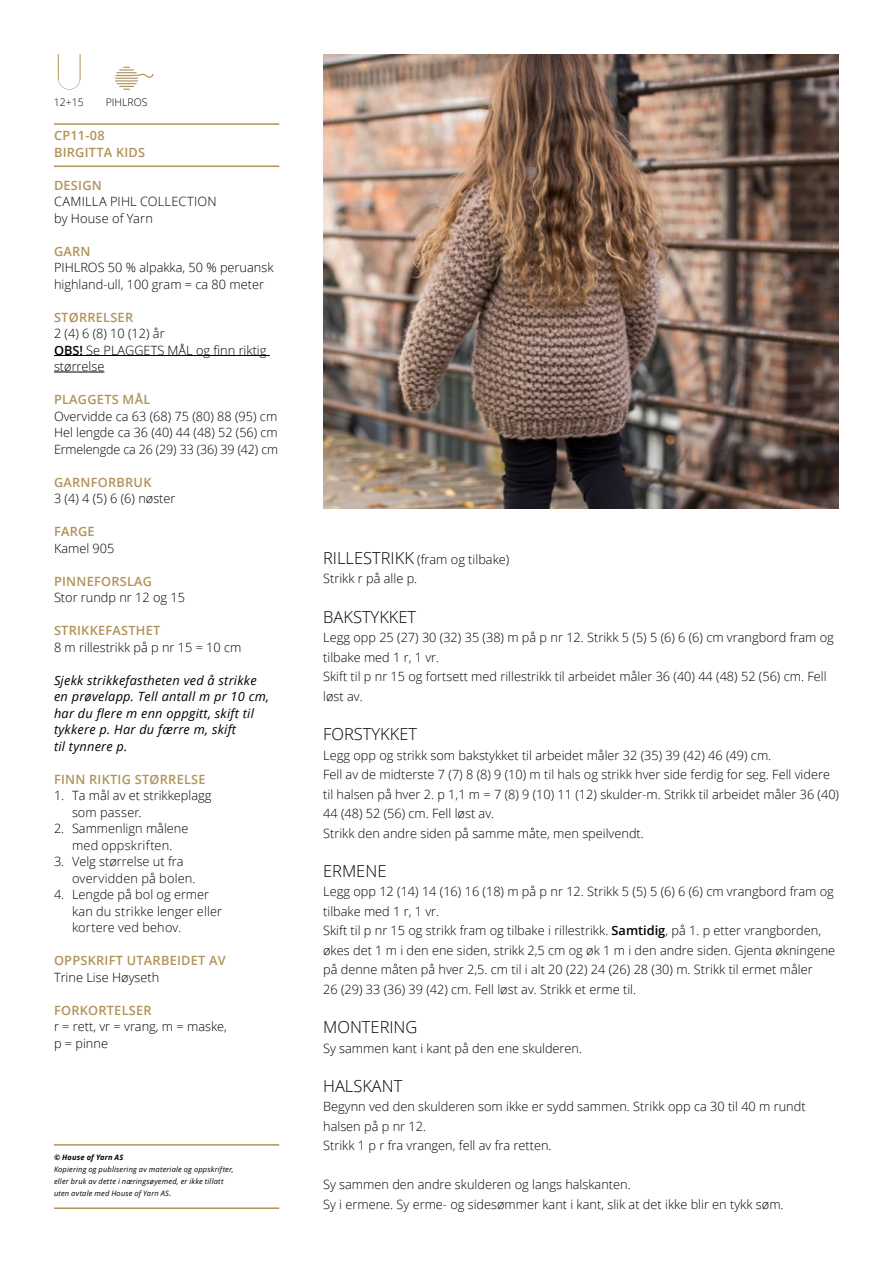
<style>
.page{position:relative;width:893px;height:1263px;background:#fff}
.page>*{position:absolute;margin:0;border:0;box-sizing:border-box;transform-origin:0 0}
.Brødtekst{font:300 16.5px "Open Sans";color:#000}
.Brødtekst-2{font:300 12.75px/19.5px "Open Sans";color:#000}
.Faktatekst{font:300 12.75px/16.5px "Open Sans";color:#000}
.Faktatekst-2{font:600 12.75px "Open Sans";letter-spacing:.02em;color:#b19359}
.Faktatekst-3{font:italic 12.75px "Open Sans";letter-spacing:.02em;color:#000}
.t1{font:300 10.5px "Open Sans";color:#000}
.t2{font:italic 7.5px "Open Sans";letter-spacing:.025em;color:#000}
.t3{font:italic 700 7.5px "Open Sans";letter-spacing:.025em;color:#000}
.s1{font-weight:600}
.s2{font-size:16.5px}
</style>
<div class="page">
<hr style="left:54px;top:355px;width:216px;height:1px;background:#000">
<hr style="left:54px;top:372px;width:50px;height:1px;background:#000">
<hr style="left:54px;top:1144px;width:225px;height:1px;background:#b19359">
<hr style="left:54px;top:1207px;width:225px;height:2px;background:#b19359">
<hr style="left:54px;top:123px;width:225px;height:2px;background:#b19359">
<hr style="left:54px;top:166px;width:225px;height:1px;background:#b19359">
<svg style="left:58px;top:54px;width:23px;height:35px"></svg>
<svg style="left:115px;top:67px;width:39px;height:23px"></svg>
<hr style="left:115px;top:80px;width:23px;height:2px;background:#b19359">
<img style="left:323px;top:54px;width:516px;height:455px">
<p class="t1" style="left:54px;top:95px;width:31px">12+15</p>
<p class="t1" style="left:106px;top:95px;width:43px">PIHLROS</p>
<p class="Faktatekst-2" style="left:54px;top:127px;width:52px">CP11-08</p>
<p class="Faktatekst-2" style="left:54px;top:143px;width:93px">BIRGITTA KIDS</p>
<p class="Faktatekst-2" style="left:54px;top:176px;width:49px">DESIGN</p>
<p class="Faktatekst" style="left:54px;top:193px;width:164px">CAMILLA PIHL COLLECTION</p>
<p class="Faktatekst" style="left:54px;top:209px;width:100px">by House of Yarn</p>
<p class="Faktatekst-2" style="left:54px;top:242px;width:38px">GARN</p>
<p class="Faktatekst" style="left:54px;top:259px;width:221px">PIHLROS 50 % alpakka, 50 % peruansk highland-ull, 100 gram = ca 80 meter</p>
<p class="Faktatekst-2" style="left:54px;top:308px;width:81px">STØRRELSER</p>
<p class="Faktatekst" style="left:54px;top:325px;width:112px">2 (4) 6 (8) 10 (12) år</p>
<p class="Faktatekst" style="left:54px;top:341px;width:214px"><span class="s1">OBS!</span> Se PLAGGETS MÅL og finn riktig størrelse</p>
<p class="Faktatekst-2" style="left:54px;top:391px;width:98px">PLAGGETS MÅL</p>
<p class="Faktatekst" style="left:54px;top:407px;width:225px">Overvidde ca 63 (68) 75 (80) 88 (95) cm</p>
<p class="Faktatekst" style="left:54px;top:424px;width:225px">Hel lengde ca 36 (40) 44 (48) 52 (56) cm</p>
<p class="Faktatekst" style="left:54px;top:440px;width:226px">Ermelengde ca 26 (29) 33 (36) 39 (42) cm</p>
<p class="Faktatekst-2" style="left:54px;top:473px;width:99px">GARNFORBRUK</p>
<p class="Faktatekst" style="left:54px;top:490px;width:123px">3 (4) 4 (5) 6 (6) nøster</p>
<p class="Faktatekst-2" style="left:54px;top:523px;width:42px">FARGE</p>
<p class="Faktatekst" style="left:54px;top:539px;width:62px">Kamel 905</p>
<p class="Faktatekst-2" style="left:54px;top:572px;width:100px">PINNEFORSLAG</p>
<p class="Faktatekst" style="left:54px;top:589px;width:133px">Stor rundp nr 12 og 15</p>
<p class="Faktatekst-2" style="left:54px;top:622px;width:108px">STRIKKEFASTHET</p>
<p class="Faktatekst" style="left:54px;top:638px;width:189px">8 m rillestrikk på p nr 15 = 10 cm</p>
<p class="Faktatekst-3" style="left:54px;top:671px;width:204px">Sjekk strikkefastheten ved å strikke</p>
<p class="Faktatekst-3" style="left:54px;top:688px;width:217px">en prøvelapp. Tell antall m pr 10 cm,</p>
<p class="Faktatekst-3" style="left:54px;top:704px;width:201px">har du flere m enn oppgitt, skift til</p>
<p class="Faktatekst-3" style="left:54px;top:721px;width:184px">tykkere p. Har du færre m, skift</p>
<p class="Faktatekst-3" style="left:54px;top:737px;width:75px">til tynnere p.</p>
<p class="Faktatekst-2" style="left:54px;top:770px;width:153px">FINN RIKTIG STØRRELSE</p>
<p class="Faktatekst" style="left:72px;top:787px;width:141px;text-indent:-18px">1. Ta mål av et strikkeplagg som passer.</p>
<p class="Faktatekst" style="left:54px;top:820px;width:136px;text-align:center">2. Sammenlign målene med oppskriften.</p>
<p class="Faktatekst" style="left:72px;top:853px;width:125px;text-indent:-18px">3. Velg størrelse ut fra overvidden på bolen.</p>
<p class="Faktatekst" style="left:72px;top:886px;width:152px;text-indent:-18px">4. Lengde på bol og ermer kan du strikke lenger eller kortere ved behov.</p>
<p class="Faktatekst-2" style="left:54px;top:952px;width:173px">OPPSKRIFT UTARBEIDET AV</p>
<p class="Faktatekst" style="left:54px;top:968px;width:107px">Trine Lise Høyseth</p>
<p class="Faktatekst-2" style="left:54px;top:1001px;width:99px">FORKORTELSER</p>
<p class="Faktatekst" style="left:54px;top:1018px;width:175px">r = rett, vr = vrang, m = maske,</p>
<p class="Faktatekst" style="left:54px;top:1034px;width:56px">p = pinne</p>
<p class="t3" style="left:54px;top:1152px;width:71px">© House of Yarn AS</p>
<p class="t2" style="left:54px;top:1164px;width:181px">Kopiering og publisering av materiale og oppskrifter,</p>
<p class="t2" style="left:54px;top:1176px;width:171px">eller bruk av dette i næringsøyemed, er ikke tillatt</p>
<p class="t2" style="left:54px;top:1188px;width:119px">uten avtale med House of Yarn AS.</p>
<p class="Brødtekst-2" style="left:323px;top:549px;width:188px"><span class="s2">RILLESTRIKK</span> (fram og tilbake)</p>
<p class="Brødtekst-2" style="left:323px;top:569px;width:96px">Strikk r på alle p.</p>
<p class="Brødtekst" style="left:323px;top:605px;width:95px">BAKSTYKKET</p>
<p class="Brødtekst-2" style="left:323px;top:627px;width:512px">Legg opp 25 (27) 30 (32) 35 (38) m på p nr 12. Strikk 5 (5) 5 (6) 6 (6) cm vrangbord fram og tilbake med 1 r, 1 vr.</p>
<p class="Brødtekst-2" style="left:323px;top:666px;width:505px">Skift til p nr 15 og fortsett med rillestrikk til arbeidet måler 36 (40) 44 (48) 52 (56) cm. Fell løst av.</p>
<p class="Brødtekst" style="left:323px;top:723px;width:95px">FORSTYKKET</p>
<p class="Brødtekst-2" style="left:323px;top:745px;width:450px">Legg opp og strikk som bakstykket til arbeidet måler 32 (35) 39 (42) 46 (49) cm.</p>
<p class="Brødtekst-2" style="left:323px;top:764px;width:517px">Fell av de midterste 7 (7) 8 (8) 9 (10) m til hals og strikk hver side ferdig for seg. Fell videre til halsen på hver 2. p 1,1 m = 7 (8) 9 (10) 11 (12) skulder-m. Strikk til arbeidet måler 36 (40)<br>44 (48) 52 (56) cm. Fell løst av.</p>
<p class="Brødtekst-2" style="left:323px;top:823px;width:322px">Strikk den andre siden på samme måte, men speilvendt.</p>
<p class="Brødtekst" style="left:323px;top:859px;width:65px">ERMENE</p>
<p class="Brødtekst-2" style="left:323px;top:882px;width:512px">Legg opp 12 (14) 14 (16) 16 (18) m på p nr 12. Strikk 5 (5) 5 (6) 6 (6) cm vrangbord fram og tilbake med 1 r, 1 vr.</p>
<p class="Brødtekst-2" style="left:323px;top:921px;width:513px">Skift til p nr 15 og strikk fram og tilbake i rillestrikk. <span class="s1">Samtidig</span>, på 1. p etter vrangborden, økes det 1 m i den ene siden, strikk 2,5 cm og øk 1 m i den andre siden. Gjenta økningene på denne måten på hver 2,5. cm til i alt 20 (22) 24 (26) 28 (30) m. Strikk til ermet måler</p>
<p class="Brødtekst-2" style="left:323px;top:979px;width:314px">26 (29) 33 (36) 39 (42) cm. Fell løst av. Strikk et erme til.</p>
<p class="Brødtekst" style="left:323px;top:1016px;width:96px">MONTERING</p>
<p class="Brødtekst-2" style="left:323px;top:1038px;width:260px">Sy sammen kant i kant på den ene skulderen.</p>
<p class="Brødtekst" style="left:323px;top:1075px;width:81px">HALSKANT</p>
<p class="Brødtekst-2" style="left:323px;top:1097px;width:484px">Begynn ved den skulderen som ikke er sydd sammen. Strikk opp ca 30 til 40 m rundt halsen på p nr 12.</p>
<p class="Brødtekst-2" style="left:323px;top:1136px;width:230px">Strikk 1 p r fra vrangen, fell av fra retten.</p>
<p class="Brødtekst-2" style="left:323px;top:1175px;width:309px">Sy sammen den andre skulderen og langs halskanten.</p>
<p class="Brødtekst-2" style="left:323px;top:1194px;width:462px">Sy i ermene. Sy erme- og sidesømmer kant i kant, slik at det ikke blir en tykk søm.</p>
</div>
